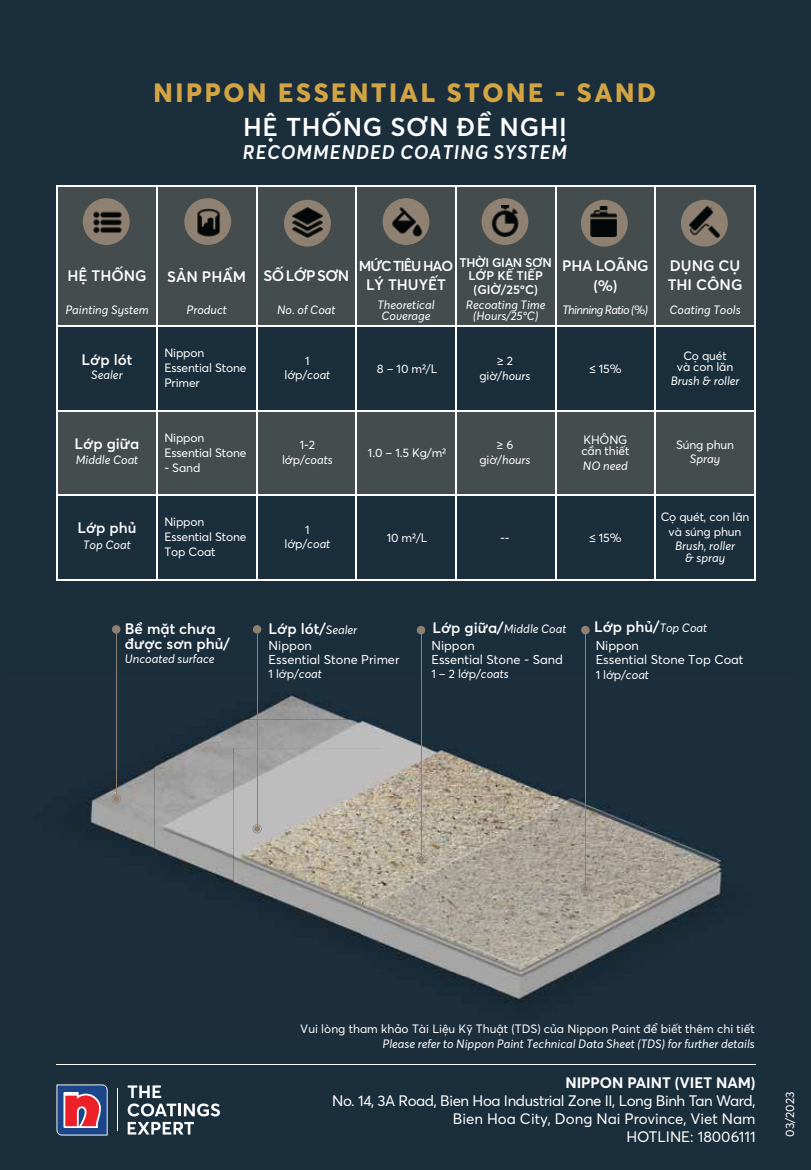
<style>
.page{position:relative;width:811px;height:1170px;background:#fff}
.page>*{position:absolute;margin:0;border:0;box-sizing:border-box;transform-origin:0 0}
.t1{font:800 26.25px "Averta CY";letter-spacing:.1em;color:#d2a443}
.t2{font:600 25.5px "Averta CY";letter-spacing:.025em;color:#fff}
.t3{font:italic 600 19.5px "Averta CY";letter-spacing:.025em;color:#fff}
.t4{font:600 15px/15px "Averta CY";color:#fff}
.t5{font:15px/18px "Averta CY";letter-spacing:-.025em;color:#fff;text-align:right}
.t6{font:700 15px "Averta CY";color:#fff}
.t7{font:600 15px/19.5px "Averta CY";letter-spacing:-.025em;color:#fff;text-align:center}
.t8{font:600 14.25px "Averta CY";letter-spacing:-.075em;color:#fff}
.t9{font:12.75px/14.2px "Averta CY";color:#fff}
.t10{font:600 12.3px/13.5px "Averta CY";color:#fff;text-align:center}
.t11{font:12px/15px "Averta CY";letter-spacing:-.01em;color:#fff;text-align:center}
.t12{font:italic 12px/10.5px "Averta CY";color:#fff;text-align:center}
.t13{font:italic 12px "Averta CY";letter-spacing:-.05em;color:#fff}
.s1{font-style:italic}
.s2{font-weight:400;font-style:italic;font-size:12px}
.s3{font-weight:600;font-style:normal;font-size:15px}
</style>
<div class="page">
<hr style="left:0;top:0;width:1px;height:1170px;background:#1b2e3c">
<div style="left:1px;top:0;width:809px;height:1170px;background:#1b2e3c"></div>
<img style="left:86px;top:763px;width:68px;height:86px">
<img style="left:240px;top:676px;width:182px;height:44px">
<img style="left:464px;top:980px;width:102px;height:24px">
<img style="left:154px;top:720px;width:103px;height:169px">
<img style="left:258px;top:720px;width:173px;height:28px">
<img style="left:448px;top:976px;width:127px;height:4px">
<img style="left:233px;top:748px;width:148px;height:189px">
<img style="left:381px;top:748px;width:174px;height:48px">
<img style="left:437px;top:972px;width:152px;height:4px">
<img style="left:361px;top:796px;width:364px;height:176px">
<hr style="left:56px;top:1064px;width:699px;height:1px;background:#fff">
<svg style="left:56px;top:1084px;width:52px;height:52px;background:#855d80"></svg>
<svg style="left:128px;top:1085px;width:92px;height:31px"></svg>
<svg style="left:128px;top:1122px;width:66px;height:13px"></svg>
<hr style="left:117px;top:1089px;width:1px;height:42px;background:#fff">
<svg style="left:111px;top:794px;width:10px;height:9px"></svg>
<hr style="left:116px;top:634px;width:1px;height:161px;background:#8f8171">
<div style="left:112px;top:625px;width:8px;height:9px;background:#8f8171;border-radius:50%"></div>
<svg style="left:252px;top:824px;width:10px;height:9px"></svg>
<hr style="left:257px;top:634px;width:1px;height:195px;background:#8f8171">
<div style="left:253px;top:625px;width:8px;height:9px;background:#8f8171;border-radius:50%"></div>
<svg style="left:416px;top:854px;width:9px;height:9px"></svg>
<hr style="left:420px;top:634px;width:1px;height:225px;background:#8f8171">
<div style="left:416px;top:626px;width:9px;height:8px;background:#8f8171;border-radius:50%"></div>
<svg style="left:580px;top:884px;width:10px;height:9px"></svg>
<hr style="left:585px;top:634px;width:1px;height:255px;background:#8f8171">
<div style="left:581px;top:626px;width:8px;height:8px;background:#8f8171;border-radius:50%"></div>
<div style="left:57px;top:411px;width:697px;height:84px;background:#454c4e"></div>
<div style="left:57px;top:186px;width:697px;height:140px;background:#454c4e"></div>
<div style="left:284px;top:200px;width:47px;height:47px;background:#8f8171;border-radius:50%"></div>
<img style="left:292px;top:207px;width:30px;height:30px">
<div style="left:680px;top:200px;width:47px;height:47px;background:#8f8171;border-radius:50%"></div>
<img style="left:689px;top:207px;width:30px;height:31px">
<div style="left:481px;top:198px;width:47px;height:47px;background:#8f8171;border-radius:50%"></div>
<img style="left:491px;top:206px;width:28px;height:30px">
<div style="left:382px;top:198px;width:47px;height:47px;background:#8f8171;border-radius:50%"></div>
<img style="left:390px;top:204px;width:34px;height:35px">
<div style="left:184px;top:198px;width:47px;height:47px;background:#8f8171;border-radius:50%"></div>
<img style="left:197px;top:208px;width:23px;height:29px">
<div style="left:580px;top:200px;width:47px;height:47px;background:#8f8171;border-radius:50%"></div>
<img style="left:590px;top:206px;width:27px;height:31px">
<div style="left:83px;top:198px;width:47px;height:47px;background:#8f8171;border-radius:50%"></div>
<img style="left:93px;top:211px;width:29px;height:23px">
<hr style="left:156px;top:185px;width:1px;height:394px;background:#fff">
<hr style="left:256px;top:185px;width:1px;height:394px;background:#fff">
<hr style="left:355px;top:185px;width:2px;height:394px;background:#fff">
<hr style="left:455px;top:185px;width:1px;height:394px;background:#fff">
<hr style="left:554px;top:185px;width:2px;height:394px;background:#fff">
<hr style="left:654px;top:185px;width:1px;height:394px;background:#fff">
<hr style="left:56px;top:185px;width:2px;height:395px;background:#fff">
<hr style="left:754px;top:185px;width:1px;height:395px;background:#fff">
<hr style="left:56px;top:325px;width:699px;height:2px;background:#fff">
<hr style="left:56px;top:410px;width:699px;height:1px;background:#fff">
<hr style="left:56px;top:494px;width:699px;height:2px;background:#fff">
<hr style="left:56px;top:185px;width:699px;height:1px;background:#fff">
<hr style="left:56px;top:579px;width:699px;height:1px;background:#fff">
<h1 class="t1" style="left:153px;top:74px;width:504px">NIPPON ESSENTIAL STONE - SAND</h1>
<h2 class="t2" style="left:243px;top:109px;width:325px">HỆ THỐNG SƠN ĐỀ NGHỊ</h2>
<h3 class="t3" style="left:242px;top:139px;width:326px">RECOMMENDED COATING SYSTEM</h3>
<p class="t4" style="left:67px;top:268px;width:81px">HỆ THỐNG</p>
<p class="t12" style="left:65px;top:305px;width:85px">Painting System</p>
<p class="t4" style="left:167px;top:268px;width:80px">SẢN PHẨM</p>
<p class="t12" style="left:186px;top:305px;width:42px">Product</p>
<p class="t4" style="left:263px;top:268px;width:87px">SỐ LỚP SƠN</p>
<p class="t12" style="left:277px;top:305px;width:60px">No. of Coat</p>
<p class="t10" style="left:459px;top:255px;width:94px">THỜI GIAN SƠN<br>LỚP KẾ TIẾP (GIỜ/25ºC)</p>
<p class="t12" style="left:466px;top:300px;width:81px">Recoating Time (Hours/25ºC)</p>
<p class="t8" style="left:359px;top:256px;width:96px">MỨC TIÊU HAO</p>
<p class="t4" style="left:366px;top:277px;width:81px">LÝ THUYẾT</p>
<p class="t12" style="left:377px;top:300px;width:58px">Theoretical<br>Coverage</p>
<p class="t7" style="left:562px;top:256px;width:88px">PHA LOÃNG (%)</p>
<p class="t13" style="left:562px;top:302px;width:87px">Thinning Ratio (%)</p>
<p class="t4" style="left:667px;top:255px;width:76px;line-height:19.5px">DỤNG CỤ<br>THI CÔNG</p>
<p class="t12" style="left:669px;top:305px;width:73px">Coating Tools</p>
<p class="t4" style="left:82px;top:351px;width:52px">Lớp lót</p>
<p class="t12" style="left:91px;top:370px;width:33px">Sealer</p>
<p class="t11" style="left:164px;top:345px;width:84px;text-align:left">Nippon<br>Essential Stone<br>Primer</p>
<p class="t11" style="left:284px;top:353px;width:47px;line-height:14.4px">1 lớp/<span class="s1">coat</span></p>
<p class="t11" style="left:377px;top:360px;width:62px">8 – 10 m2/L</p>
<p class="t11" style="left:479px;top:353px;width:53px">≥ 2 giờ/<span class="s1">hours</span></p>
<p class="t11" style="left:589px;top:360px;width:34px">≤ 15%</p>
<p class="t11" style="left:676px;top:349px;width:58px;line-height:11.2px">Cọ quét và con lăn</p>
<p class="t12" style="left:670px;top:376px;width:70px">Brush &amp; roller</p>
<p class="t4" style="left:75px;top:435px;width:66px">Lớp giữa</p>
<p class="t12" style="left:76px;top:455px;width:64px">Middle Coat</p>
<p class="t11" style="left:164px;top:429px;width:84px;text-align:left">Nippon<br>Essential Stone</p>
<p class="t11" style="left:164px;top:459px;width:38px">- Sand</p>
<p class="t11" style="left:282px;top:438px;width:52px;line-height:14.4px">1-2 lớp/<span class="s1">coats</span></p>
<p class="t11" style="left:368px;top:445px;width:80px">1.0 – 1.5 Kg/m2</p>
<p class="t11" style="left:479px;top:437px;width:53px">≥ 6 giờ/<span class="s1">hours</span></p>
<p class="t11" style="left:581px;top:434px;width:49px;line-height:11.2px;text-align:left">KHÔNG cần thiết</p>
<p class="t12" style="left:582px;top:460px;width:46px">NO need</p>
<p class="t11" style="left:675px;top:436px;width:60px">Súng phun</p>
<p class="t12" style="left:689px;top:454px;width:32px">Spray</p>
<p class="t4" style="left:77px;top:520px;width:61px">Lớp phủ</p>
<p class="t12" style="left:83px;top:539px;width:49px">Top Coat</p>
<p class="t11" style="left:164px;top:514px;width:84px;text-align:left">Nippon<br>Essential Stone<br>Top Coat</p>
<p class="t4" style="left:125px;top:620px;width:106px">Bề mặt chưa được sơn phủ/</p>
<p class="t12" style="left:125px;top:654px;width:91px">Uncoated surface</p>
<p class="t11" style="left:284px;top:522px;width:47px;line-height:14.4px">1 lớp/<span class="s1">coat</span></p>
<p class="t11" style="left:386px;top:530px;width:42px">10 m2/L</p>
<p class="t11" style="left:500px;top:530px;width:11px">--</p>
<p class="t11" style="left:589px;top:530px;width:34px">≤ 15%</p>
<p class="t11" style="left:660px;top:509px;width:90px">Cọ quét, con lăn và súng phun</p>
<p class="t12" style="left:675px;top:540px;width:61px;line-height:12px">Brush, roller &amp; spray</p>
<p class="t4" style="left:268px;top:620px;width:90px">Lớp lót/<span class="s2">Sealer</span></p>
<p class="t12" style="left:432px;top:623px;width:135px"><span class="s3">Lớp giữa/</span>Middle Coat</p>
<p class="t4" style="left:594px;top:619px;width:115px">Lớp phủ/<span class="s2">Top Coat</span></p>
<p class="t9" style="left:268px;top:637px;width:132px">Nippon<br>Essential Stone Primer</p>
<p class="t11" style="left:268px;top:666px;width:55px">1 lớp/<span class="s1">coat</span></p>
<p class="t9" style="left:431px;top:637px;width:133px">Nippon<br>Essential Stone - Sand</p>
<p class="t11" style="left:431px;top:666px;width:79px">1 – 2 lớp/<span class="s1">coats</span></p>
<p class="t9" style="left:595px;top:638px;width:149px">Nippon<br>Essential Stone Top Coat</p>
<p class="t11" style="left:595px;top:666px;width:55px">1 lớp/<span class="s1">coat</span></p>
<p class="t11" style="left:300px;top:1021px;width:456px">Vui lòng tham khảo Tài Liệu Kỹ Thuật (TDS) của Nippon Paint để biết thêm chi tiết</p>
<p class="t12" style="left:382px;top:1038px;width:374px">Please refer to Nippon Paint Technical Data Sheet (TDS) for further details</p>
<p class="t6" style="left:565px;top:1072px;width:192px">NIPPON PAINT (VIET NAM)</p>
<p class="t5" style="left:332px;top:1091px;width:425px">No. 14, 3A Road, Bien Hoa Industrial Zone II, Long Binh Tan Ward,<br>Bien Hoa City, Dong Nai Province, Viet Nam<br>HOTLINE: 18006111</p>
<p class="t11" style="left:781px;top:1137px;width:46px;rotate:-90deg">03/2023</p>
</div>
